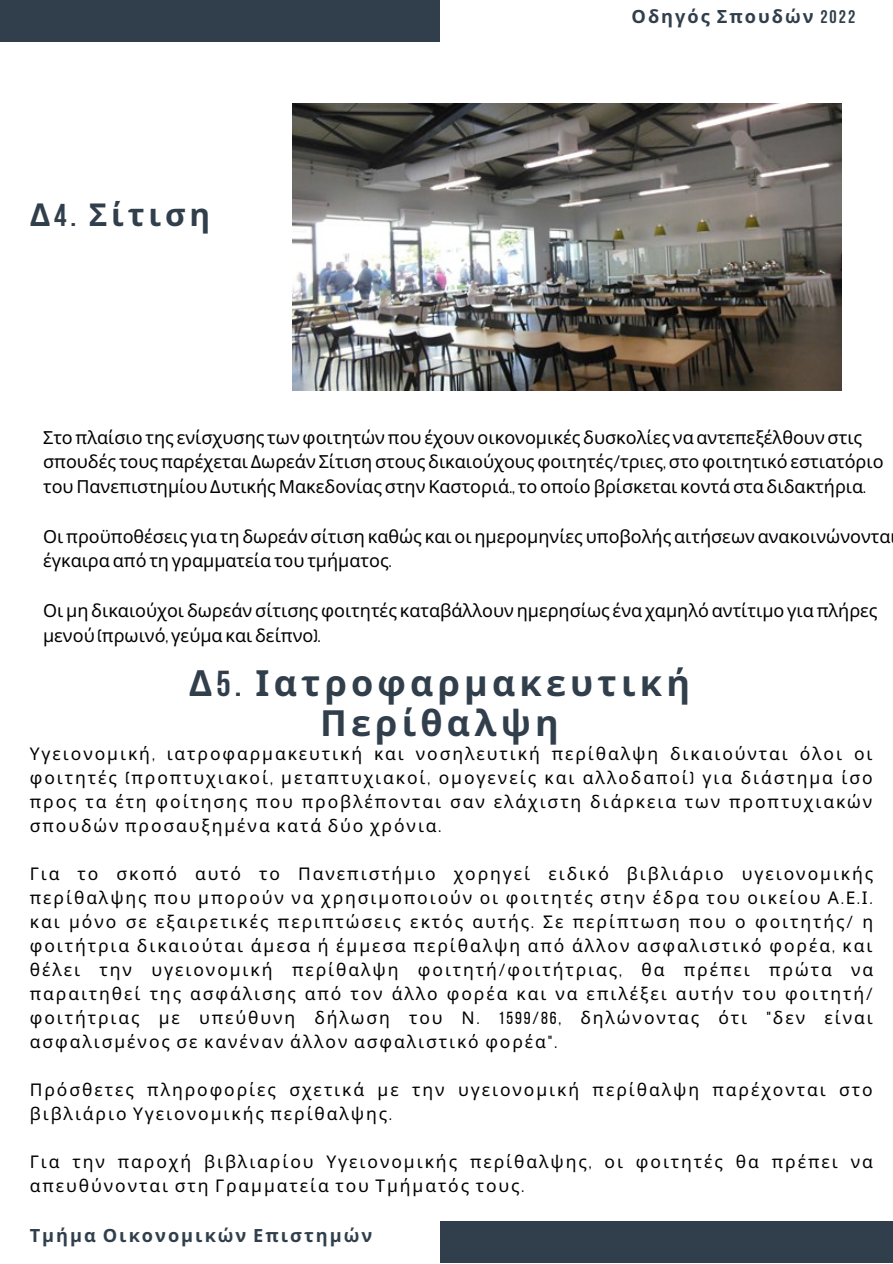
<style>
.page{position:relative;width:893px;height:1264px;background:#fff}
.page>*{position:absolute;margin:0;border:0;box-sizing:border-box;transform-origin:0 0}
.t1{font:700 36px/40.5px "Noto Sans";letter-spacing:.115em;color:#313f4c;text-align:center}
.t2{font:700 31.5px "Noto Sans";letter-spacing:.12em;color:#313f4c}
.t3{font:700 18.15px "Noto Sans";letter-spacing:.11em;color:#313f4c}
.t4{font:18px/24.8px "Noto Sans";color:#000}
.t5{font:17.4px/24px "Noto Sans";letter-spacing:.11em;color:#000;text-align:justify}
.s1{font-family:"Bebas Neue"}
</style>
<div class="page">
<div style="left:0;top:0;width:439px;height:42px;background:#313f4c"></div>
<div style="left:440px;top:1220px;width:452px;height:42px;background:#313f4c"></div>
<img style="left:293px;top:104px;width:548px;height:286px">
<h2 class="t2" style="left:30px;top:193px;width:182px">Δ<span class="s1">4.</span> Σίτιση</h2>
<p class="t3" style="left:631px;top:4px;width:225px">Οδηγός Σπουδών <span class="s1">2022</span></p>
<p class="t4" style="left:43px;top:424px;width:841px">Στο πλαίσιο της ενίσχυσης των φοιτητώνπου έχουν οικονομικές δυσκολίες να αντεπεξέλθουν στις σπουδές τους παρέχεται Δωρεάν Σίτιση στους δικαιούχους φοιτητές<span class="s1">/</span>τριες<span class="s1">,</span> στο φοιτητικό εστιατόριο του Πανεπιστημίου Δυτικής Μακεδονίας στην Καστοριά<span class="s1">.,</span> το οποίο βρίσκεται κοντά στα διδακτήρια<span class="s1">.</span></p>
<p class="t4" style="left:43px;top:523px;width:848px">Οι προϋποθέσεις για τη δωρεάν σίτιση καθώς και οι ημερομηνίες υποβολής αιτήσεων ανακοινώνοντα έγκαιρα από τη γραμματεία του τμήματος<span class="s1">.</span></p>
<p class="t4" style="left:43px;top:597px;width:836px">Οι μη δικαιούχοι δωρεάν σίτισης φοιτητές καταβάλλουν ημερησίως ένα χαμηλό αντίτιμο για πλήρες μενού <span class="s1">(</span>πρωινό<span class="s1">,</span> γεύμα και δείπνο<span class="s1">).</span></p>
<h1 class="t1" style="left:189px;top:661px;width:503px">Δ<span class="s1">5.</span> Ιατροφαρμακευτική<br>Περίθαλψη</h1>
<p class="t5" style="left:30px;top:741px;width:844px">Υγειονομική<span class="s1">,</span> ιατροφαρμακευτική και νοσηλευτική περίθαλψη δικαιούνται όλοι οι φοιτητές <span class="s1">(</span>προπτυχιακοί<span class="s1">,</span> μεταπτυχιακοί<span class="s1">,</span> ομογενείς και αλλοδαποί<span class="s1">)</span> για διάστημα ίσο προς τα έτη φοίτησης που προβλέπονται σαν ελάχιστη διάρκεια των προπτυχιακών σπουδών προσαυξημένα κατά δύο χρόνια<span class="s1">.</span></p>
<p class="t5" style="left:30px;top:861px;width:845px">Για το σκοπό αυτό το Πανεπιστήμιο χορηγεί ειδικό βιβλιάριο υγειονομικής περίθαλψης που μπορούν να χρησιμοποιούν οι φοιτητές στην έδρα του οικείου Α<span class="s1">.</span>Ε<span class="s1">.</span>Ι<span class="s1">. </span>και μόνο σε εξαιρετικές περιπτώσεις εκτός αυτής<span class="s1">.</span> Σε περίπτωση που ο φοιτητής<span class="s1">/</span> η φοιτήτρια δικαιούται άμεσα ή έμμεσα περίθαλψη από άλλον ασφαλιστικό φορέα<span class="s1">,</span> και θέλει την υγειονομική περίθαλψη φοιτητή<span class="s1">/</span>φοιτήτριας<span class="s1">,</span> θα πρέπει πρώτα να παραιτηθεί της ασφάλισης από τον άλλο φορέα και να επιλέξει αυτήν του φοιτητή<span class="s1">/ </span>φοιτήτριας με υπεύθυνη δήλωση του Ν<span class="s1">. 1599/86,</span> δηλώνοντας ότι <span class="s1">"</span>δεν είναι ασφαλισμένος σε κανέναν άλλον ασφαλιστικό φορέα<span class="s1">".</span></p>
<p class="t5" style="left:30px;top:1076px;width:844px">Πρόσθετες πληροφορίες σχετικά με την υγειονομική περίθαλψη παρέχονται στο βιβλιάριο Υγειονομικής περίθαλψης<span class="s1">.</span></p>
<p class="t5" style="left:30px;top:1148px;width:844px">Για την παροχή βιβλιαρίου Υγειονομικής περίθαλψης<span class="s1">,</span> οι φοιτητές θα πρέπει να απευθύνονται στη Γραμματεία του Τμήματός τους<span class="s1">.</span></p>
<p class="t3" style="left:30px;top:1222px;width:344px">Τμήμα Οικονομικών Επιστημών</p>
</div>
